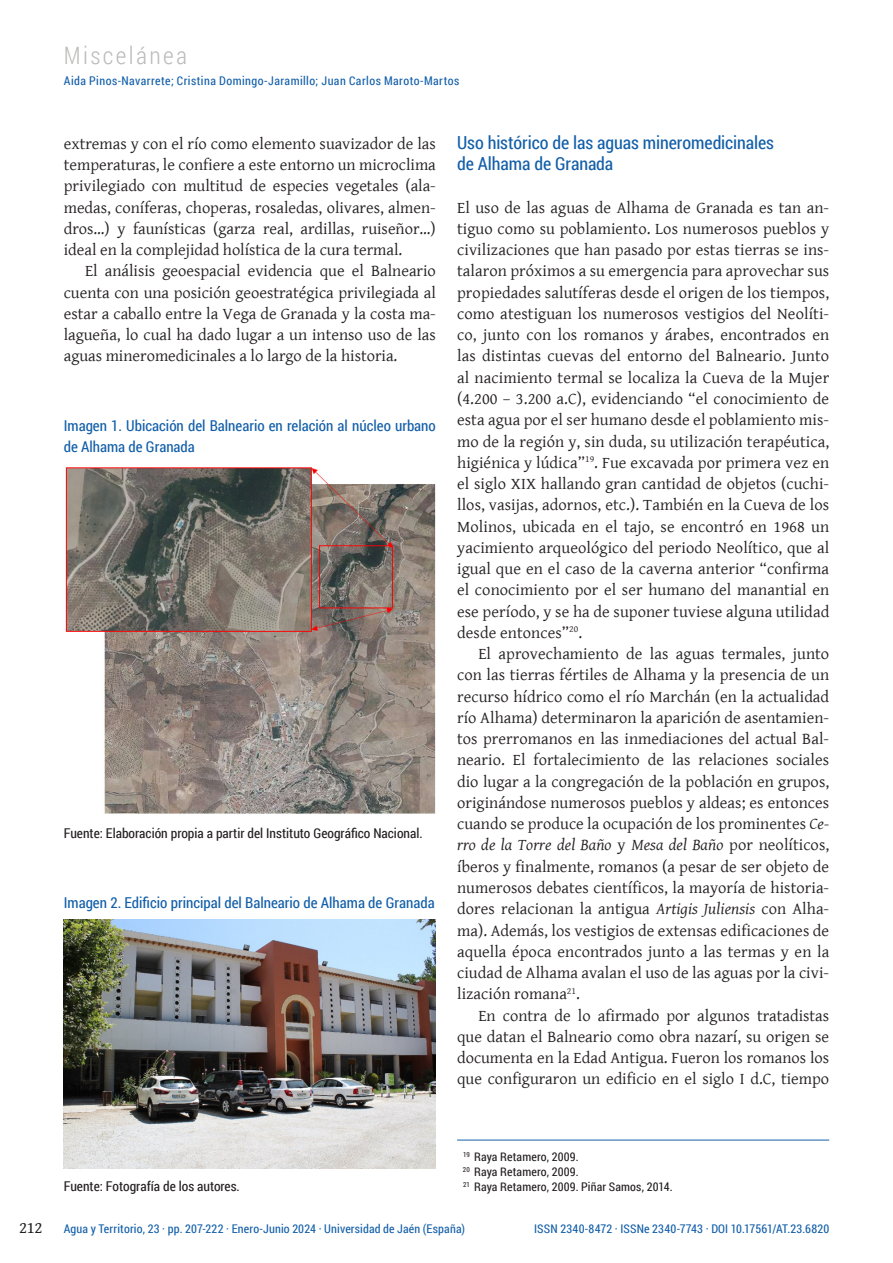
<style>
.page{position:relative;width:893px;height:1263px;background:#fff}
.page>*{position:absolute;margin:0;border:0;box-sizing:border-box;transform-origin:0 0}
.t1{font:300 24px "Roboto Condensed";letter-spacing:.1em;color:#bcbcbb}
.Article_-H5{font:18px/21px "Roboto Condensed";letter-spacing:-.005em;color:#135fa9}
.Article_-_P_-_Ident{font:16.5px/21.3px "Gentium Basic";color:#231f20;text-align:justify}
.Article_-_P_-_No_Ident{font:16.5px/21.3px "Gentium Basic";letter-spacing:.005em;color:#231f20;text-align:justify}
.t2{font:16.5px "Gentium Book Basic";color:#231f20}
.Picture_-_Caption{font:15px/21px "Roboto Condensed";color:#135fa9}
.Picture_-_Caption_Src{font:13.5px "Roboto Condensed";color:#231f20}
.t3{font:12px "Roboto Condensed";letter-spacing:.02em;color:#135fa9}
.Footnotes{font:12px "Roboto Condensed";letter-spacing:.01em;color:#231f20}
.Footnotes_Rule{font:12px "Roboto Condensed";letter-spacing:.01em;color:#231f20}
.s1{font-style:italic}
</style>
<div class="page">
<img style="left:65px;top:467px;width:371px;height:347px">
<img style="left:64px;top:920px;width:372px;height:248px">
<hr style="left:457px;top:1140px;width:372px;height:1px;background:#135fa9">
<h1 class="t1" style="left:64px;top:39px;width:125px">Miscelánea</h1>
<p class="t3" style="left:64px;top:72px;width:397px">Aida Pinos-Navarrete; Cristina Domingo-Jaramillo; Juan Carlos Maroto-Martos</p>
<p class="Article_-_P_-_Ident" style="left:64px;top:132px;width:374px">extremas y con el río como elemento suavizador de las temperaturas, le confiere a este entorno un microclima privilegiado con multitud de especies vegetales (ala&shy;medas, coníferas, choperas, rosaledas, olivares, almen&shy;dros…) y faunísticas (garza real, ardillas, ruiseñor…) ideal en la complejidad holística de la cura termal.</p>
<p class="Article_-_P_-_Ident" style="left:64px;top:260px;width:374px;text-indent:21px">El análisis geoespacial evidencia que el Balneario cuenta con una posición geoestratégica privilegiada al estar a caballo entre la Vega de Granada y la costa ma&shy;lagueña, lo cual ha dado lugar a un intenso uso de las aguas mineromedicinales a lo largo de la historia.</p>
<p class="Picture_-_Caption" style="left:64px;top:415px;width:374px">Imagen 1. Ubicación del Balneario en relación al núcleo urbano de Alhama de Granada</p>
<p class="Picture_-_Caption_Src" style="left:64px;top:823px;width:360px">Fuente: Elaboración propia a partir del Instituto Geográfico Nacional.</p>
<p class="Picture_-_Caption" style="left:64px;top:891px;width:372px">Imagen 2. Edificio principal del Balneario de Alhama de Granada</p>
<p class="Article_-H5" style="left:457px;top:131px;width:318px">Uso histórico de las aguas mineromedicinales de Alhama de Granada</p>
<p class="Article_-_P_-_No_Ident" style="left:457px;top:196px;width:374px">El uso de las aguas de Alhama de Granada es tan an&shy;tiguo como su poblamiento. Los numerosos pueblos y civilizaciones que han pasado por estas tierras se ins&shy;talaron próximos a su emergencia para aprovechar sus propiedades salutíferas desde el origen de los tiempos, como atestiguan los numerosos vestigios del Neolíti&shy;co, junto con los romanos y árabes, encontrados en las distintas cuevas del entorno del Balneario. Junto al nacimiento termal se localiza la Cueva de la Mujer (4.200 – 3.200 a.C), evidenciando “el conocimiento de esta agua por el ser humano desde el poblamiento mis&shy;mo de la región y, sin duda, su utilización terapéutica, higiénica y lúdica”<sup>19</sup>. Fue excavada por primera vez en el siglo XIX hallando gran cantidad de objetos (cuchi&shy;llos, vasijas, adornos, etc.). También en la Cueva de los Molinos, ubicada en el tajo, se encontró en 1968 un yacimiento arqueológico del periodo Neolítico, que al igual que en el caso de la caverna anterior “confirma el conocimiento por el ser humano del manantial en ese período, y se ha de suponer tuviese alguna utilidad desde entonces”<sup>20</sup>.</p>
<p class="Article_-_P_-_Ident" style="left:457px;top:643px;width:374px;text-indent:21px">El aprovechamiento de las aguas termales, junto con las tierras fértiles de Alhama y la presencia de un recurso hídrico como el río Marchán (en la actualidad río Alhama) determinaron la aparición de asentamien&shy;tos prerromanos en las inmediaciones del actual Bal&shy;neario. El fortalecimiento de las relaciones sociales dio lugar a la congregación de la población en grupos, originándose numerosos pueblos y aldeas; es entonces cuando se produce la ocupación de los prominentes <span class="s1">Ce&shy;rro de la Torre del Baño</span> y <span class="s1">Mesa del Baño</span> por neolíticos, íberos y finalmente, romanos (a pesar de ser objeto de numerosos debates científicos, la mayoría de historia&shy;dores relacionan la antigua <span class="s1">Artigis Juliensis</span> con Alha&shy;ma). Además, los vestigios de extensas edificaciones de aquella época encontrados junto a las termas y en la ciudad de Alhama avalan el uso de las aguas por la civi&shy;lización romana<sup>21</sup>.</p>
<p class="Article_-_P_-_Ident" style="left:457px;top:1004px;width:374px;text-indent:21px">En contra de lo afirmado por algunos tratadistas que datan el Balneario como obra nazarí, su origen se documenta en la Edad Antigua. Fueron los romanos los que configuraron un edificio en el siglo I d.C, tiempo</p>
<p class="Picture_-_Caption_Src" style="left:64px;top:1176px;width:178px">Fuente: Fotografía de los autores.</p>
<p class="Footnotes_Rule" style="left:463px;top:1148px;width:117px"><sup>19</sup> Raya Retamero, 2009.</p>
<p class="Footnotes" style="left:463px;top:1163px;width:117px"><sup>20</sup> Raya Retamero, 2009.</p>
<p class="Footnotes" style="left:463px;top:1178px;width:211px"><sup>21</sup> Raya Retamero, 2009. Piñar Samos, 2014.</p>
<p class="t2" style="left:19px;top:1215px;width:25px">212</p>
<p class="t3" style="left:64px;top:1220px;width:403px">Agua y Territorio, 23 · pp. 207-222 · Enero-Junio 2024 · Universidad de Jaén (España)</p>
<p class="t3" style="left:534px;top:1220px;width:296px">ISSN 2340-8472 · ISSNe 2340-7743 · DOI 10.17561/AT.23.6820</p>
</div>
